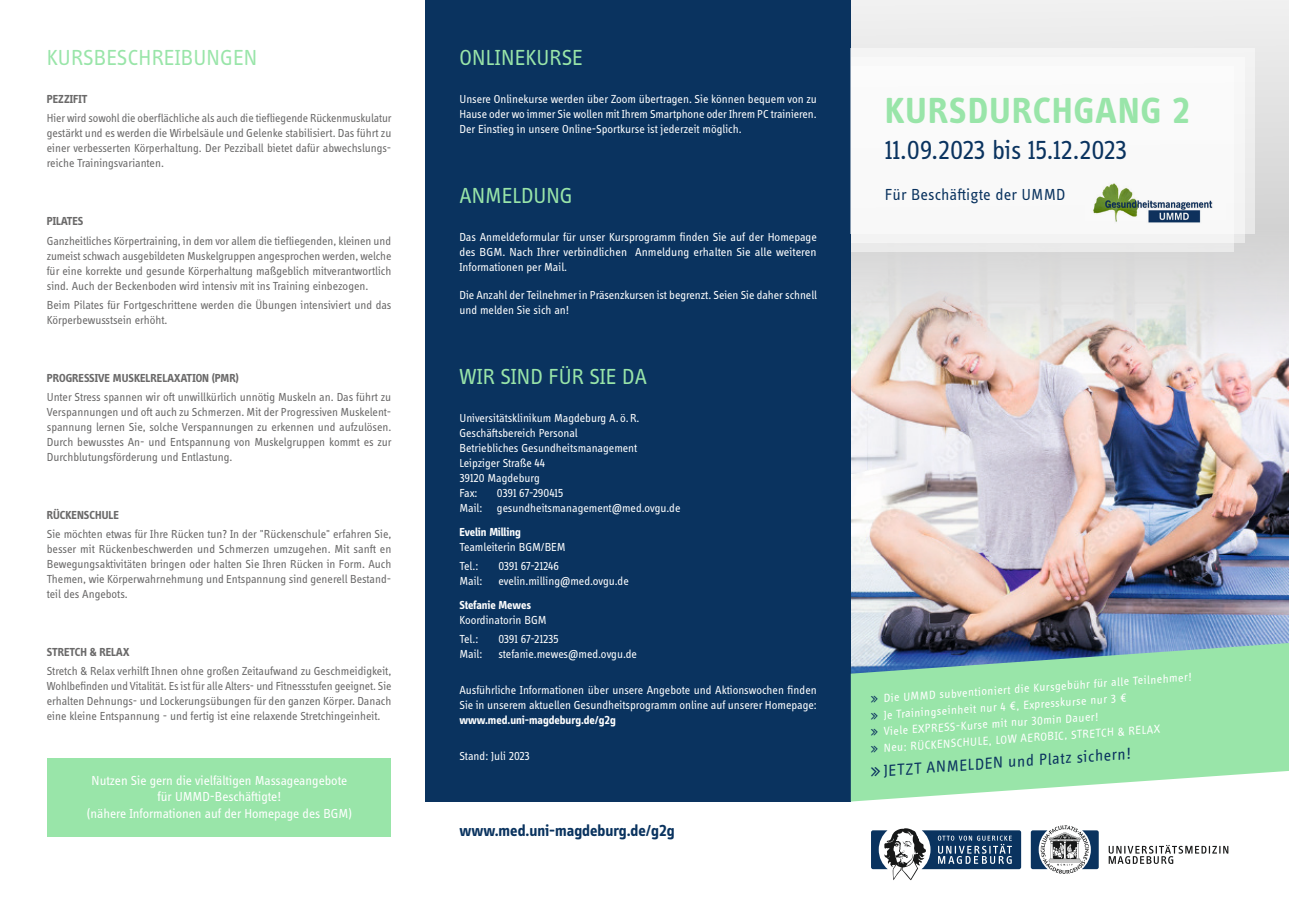
<style>
.page{position:relative;width:1289px;height:919px;background:#fff}
.page>*{position:absolute;margin:0;border:0;box-sizing:border-box;transform-origin:0 0}
.t1{font:700 37.5px "Info Display OT";letter-spacing:.04em;color:#99e5a9}
.t2{font:27px "Info Display OT";letter-spacing:-.01em;color:#0a335f}
.t3{font:22.5px "Info Display OT";letter-spacing:.01em;color:#99e5a9}
.t4{font:16.5px "Info Display OT";color:#0a335f}
.t5{font:700 16.5px "Info Display OT";color:#0a335f}
.t6{font:16.5px "Info Text Pro";letter-spacing:.005em;color:#0a335f}
.t7{font:13.5px "Info Display OT";color:#fff}
.t8{font:12px/15px "Info Display OT";color:#6a6969;text-align:justify}
.t9{font:12px/15px "Info Display OT";color:#fff;text-align:justify}
.t10{font:700 12px "Info Display OT";color:#6a6969}
.t11{font:700 12px "Info Display OT";letter-spacing:-.005em;color:#fff}
.t12{font:12px "Info Display OT";letter-spacing:-.02em;color:#fff}
.t13{font:12px "Info Display OT";letter-spacing:-.025em;color:#fff}
.s1{font-weight:700}
</style>
<div class="page">
<svg style="left:850px;top:0;width:438px;height:226px;fill:#ededed"></svg>
<img style="left:850px;top:226px;width:438px;height:417px">
<div style="left:425px;top:0;width:425px;height:801px;background:#0a335f"></div>
<svg style="left:871px;top:828px;width:150px;height:52px"></svg>
<svg style="left:1030px;top:825px;width:68px;height:48px"></svg>
<svg style="left:1108px;top:845px;width:120px;height:18px"></svg>
<svg style="left:850px;top:643px;width:438px;height:158px;background:#9adaaf"></svg>
<div style="left:850px;top:67px;width:383px;height:185px;background:#eaeaea"></div>
<div style="left:850px;top:57px;width:394px;height:186px;background:#f3f3f3"></div>
<div style="left:850px;top:48px;width:404px;height:185px;background:#fff"></div>
<img style="left:1093px;top:183px;width:120px;height:40px">
<div style="left:48px;top:758px;width:343px;height:78px;background:#99e5a9"></div>
<svg style="left:871px;top:695px;width:19px;height:7px"></svg>
<svg style="left:871px;top:712px;width:19px;height:7px"></svg>
<svg style="left:871px;top:728px;width:19px;height:7px"></svg>
<svg style="left:871px;top:745px;width:19px;height:7px"></svg>
<svg style="left:871px;top:766px;width:9px;height:10px"></svg>
<p class="t3" style="left:47px;top:44px;width:212px">KURSBESCHREIBUNGEN</p>
<p class="t10" style="left:47px;top:92px;width:42px">PEZZIFIT</p>
<p class="t8" style="left:47px;top:111px;width:346px">Hier wird sowohl die oberflächliche als auch die tiefliegende Rückenmuskulatur gestärkt und es werden die Wirbelsäule und Gelenke stabilisiert. Das führt zu einer verbesserten Körperhaltung. Der Pezziball bietet dafür abwechslungs&shy;reiche Trainingsvarianten.</p>
<p class="t10" style="left:47px;top:214px;width:38px">PILATES</p>
<p class="t8" style="left:47px;top:233px;width:346px">Ganzheitliches Körpertraining, in dem vor allem die tiefliegenden, kleinen und zumeist schwach ausgebildeten Muskelgruppen angesprochen werden, welche für eine korrekte und gesunde Körperhaltung maßgeblich mitverantwortlich sind. Auch der Beckenboden wird intensiv mit ins Training einbezogen.</p>
<p class="t8" style="left:47px;top:297px;width:346px">Beim Pilates für Fortgeschrittene werden die Übungen intensiviert und das<br>Körperbewusstsein erhöht.</p>
<p class="t10" style="left:47px;top:370px;width:194px">PROGRESSIVE MUSKELRELAXATION (PMR)</p>
<p class="t8" style="left:47px;top:389px;width:346px">Unter Stress spannen wir oft unwillkürlich unnötig Muskeln an. Das führt zu Verspannungen und oft auch zu Schmerzen. Mit der Progressiven Muskelent&shy;spannung lernen Sie, solche Verspannungen zu erkennen und aufzulösen.<br>Durch bewusstes An- und Entspannung von Muskelgruppen kommt es zur Durchblutungsförderung und Entlastung.</p>
<p class="t10" style="left:47px;top:507px;width:74px">RÜCKENSCHULE</p>
<p class="t8" style="left:47px;top:526px;width:346px">Sie möchten etwas für Ihre Rücken tun? In der "Rückenschule" erfahren Sie, besser mit Rückenbeschwerden und Schmerzen umzugehen. Mit sanft en Bewegungsaktivitäten bringen oder halten Sie Ihren Rücken in Form. Auch Themen, wie Körperwahrnehmung und Entspannung sind generell Bestand&shy;teil des Angebots.</p>
<p class="t10" style="left:47px;top:644px;width:84px">STRETCH &amp; RELAX</p>
<p class="t8" style="left:47px;top:663px;width:346px">Stretch &amp; Relax verhilft Ihnen ohne großen Zeitaufwand zu Geschmeidigkeit, Wohlbefinden und Vitalität. Es ist für alle Alters- und Fitnessstufen geeignet. Sie erhalten Dehnungs- und Lockerungsübungen für den ganzen Körper. Danach eine kleine Entspannung - und fertig ist eine relaxende Stretchingeinheit.</p>
<p class="t7" style="left:92px;top:772px;width:257px">Nutzen Sie gern die vielfältigen Massageangebote</p>
<p class="t7" style="left:158px;top:788px;width:125px">für UMMD-Beschäftigte!</p>
<p class="t7" style="left:87px;top:805px;width:267px">(nähere Informationen auf der Homepage des BGM)</p>
<p class="t3" style="left:459px;top:44px;width:125px">ONLINEKURSE</p>
<p class="t9" style="left:459px;top:91px;width:359px">Unsere Onlinekurse werden über Zoom übertragen. Sie können bequem von zu Hause oder wo immer Sie wollen mit Ihrem Smartphone oder Ihrem PC trainieren.<br>Der Einstieg in unsere Online-Sportkurse ist jederzeit möglich.</p>
<p class="t3" style="left:459px;top:182px;width:115px">ANMELDUNG</p>
<p class="t9" style="left:459px;top:229px;width:359px">Das Anmeldeformular für unser Kursprogramm finden Sie auf der Homepage des BGM. Nach Ihrer verbindlichen Anmeldung erhalten Sie alle weiteren Informationen per Mail.</p>
<p class="t9" style="left:459px;top:287px;width:359px">Die Anzahl der Teilnehmer in Präsenzkursen ist begrenzt. Seien Sie daher schnell und melden Sie sich an!</p>
<p class="t3" style="left:459px;top:363px;width:189px">WIR SIND FÜR SIE DA</p>
<p class="t9" style="left:459px;top:410px;width:181px;text-align:left">Universitätsklinikum Magdeburg A. ö.R.<br>Geschäftsbereich Personal<br>Betriebliches Gesundheitsmanagement<br>Leipziger Straße 44<br>39120 Magdeburg</p>
<p class="t9" style="left:459px;top:485px;width:20px">Fax:</p>
<p class="t12" style="left:497px;top:486px;width:68px">0391 67-290415</p>
<p class="t9" style="left:459px;top:500px;width:222px">Mail: gesundheitsmanagement@med.ovgu.de</p>
<p class="t11" style="left:459px;top:524px;width:63px">Evelin Milling</p>
<p class="t9" style="left:459px;top:539px;width:108px">Teamleiterin BGM/BEM</p>
<p class="t9" style="left:459px;top:558px;width:20px">Tel.:</p>
<p class="t9" style="left:498px;top:558px;width:62px">0391 67-21246</p>
<p class="t9" style="left:459px;top:573px;width:24px">Mail:</p>
<p class="t9" style="left:498px;top:573px;width:132px">evelin.milling@med.ovgu.de</p>
<p class="t11" style="left:459px;top:597px;width:73px">Stefanie Mewes</p>
<p class="t9" style="left:459px;top:611px;width:89px">Koordinatorin BGM</p>
<p class="t9" style="left:459px;top:631px;width:20px">Tel.:</p>
<p class="t13" style="left:498px;top:631px;width:62px">0391 67-21235</p>
<p class="t9" style="left:459px;top:646px;width:24px">Mail:</p>
<p class="t9" style="left:498px;top:646px;width:140px">stefanie.mewes@med.ovgu.de</p>
<p class="t9" style="left:459px;top:682px;width:359px">Ausführliche Informationen über unsere Angebote und Aktionswochen finden Sie in unserem aktuellen Gesundheitsprogramm online auf unserer Homepage: <span class="s1">www.med.uni-magdeburg.de/g2g</span></p>
<p class="t9" style="left:459px;top:748px;width:72px">Stand: Juli 2023</p>
<p class="t5" style="left:459px;top:820px;width:217px">www.med.uni-magdeburg.de/g2g</p>
<p class="t1" style="left:885px;top:87px;width:306px">KURSDURCHGANG 2</p>
<p class="t2" style="left:884px;top:134px;width:244px">11.09.2023 bis 15.12.2023</p>
<p class="t6" style="left:884px;top:185px;width:182px">Für Beschäftigte der UMMD</p>
<p class="t9" style="left:882px;top:690px;width:310px;rotate:-4deg">Die UMMD subventioniert die Kursgebühr für alle Teilnehmer!</p>
<p class="t9" style="left:882px;top:707px;width:245px;rotate:-4deg">Je Trainingseinheit nur 4 €, Expresskurse nur 3 €</p>
<p class="t9" style="left:882px;top:723px;width:217px;rotate:-4deg">Viele EXPRESS-Kurse mit nur 30min Dauer!</p>
<p class="t9" style="left:882px;top:740px;width:279px;rotate:-4deg">Neu: RÜCKENSCHULE, LOW AEROBIC, STRETCH &amp; RELAX</p>
<p class="t4" style="left:882px;top:760px;width:249px;rotate:-4deg">JETZT ANMELDEN und Platz sichern!</p>
</div>
